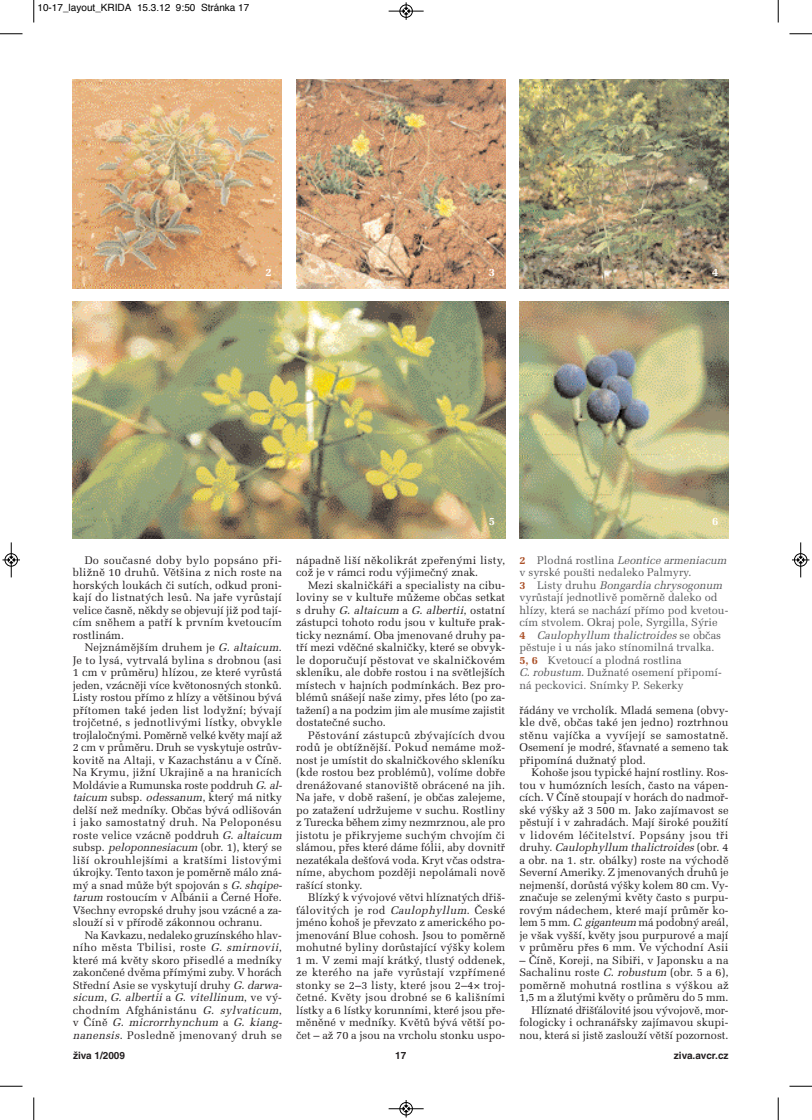
<style>
.page{position:relative;width:812px;height:1120px;background:#fff}
.page>*{position:absolute;margin:0;border:0;box-sizing:border-box;transform-origin:0 0}
.t1{font:700 11.25px "Melior CE";color:#fff}
.t2{font:11px/12.5px "Melior CE";color:#231f20;text-align:justify}
.t3{font:11px/12.5px "Melior CE";color:#57585a}
.t4{font:11px/12.5px "Melior CE";letter-spacing:.02em;color:#231f20}
.t5{font:10px "Helvetica";color:#000}
.t6{font:700 10px "Helvetica CE";color:#231f20}
.s1{font-style:italic}
.s2{font-weight:700;color:#aa4f26}
</style>
<div class="page">
<img style="left:519px;top:80px;width:209px;height:209px">
<img style="left:73px;top:80px;width:209px;height:209px">
<img style="left:296px;top:80px;width:209px;height:209px">
<img style="left:519px;top:301px;width:209px;height:238px">
<img style="left:73px;top:301px;width:432px;height:238px">
<svg style="left:33px;top:0;width:2px;height:23px"></svg>
<svg style="left:0;top:33px;width:22px;height:2px"></svg>
<svg style="left:777px;top:0;width:2px;height:23px"></svg>
<svg style="left:789px;top:33px;width:23px;height:2px"></svg>
<svg style="left:33px;top:1097px;width:2px;height:23px"></svg>
<svg style="left:0;top:1086px;width:22px;height:1px"></svg>
<svg style="left:777px;top:1097px;width:2px;height:23px"></svg>
<svg style="left:789px;top:1086px;width:23px;height:1px"></svg>
<div style="left:399px;top:4px;width:14px;height:14px;border:1px solid #fff;border-radius:50%"></div>
<hr style="left:388px;top:11px;width:35px;height:1px;background:#000">
<div style="left:400px;top:5px;width:12px;height:13px;border:1px solid #000;border-radius:50%"></div>
<svg style="left:403px;top:2px;width:6px;height:18px"></svg>
<div style="left:399px;top:1102px;width:14px;height:13px;border:1px solid #fff;border-radius:50%"></div>
<hr style="left:388px;top:1108px;width:35px;height:1px;background:#000">
<div style="left:400px;top:1102px;width:12px;height:13px;border:1px solid #000;border-radius:50%"></div>
<svg style="left:403px;top:1100px;width:6px;height:17px"></svg>
<div style="left:5px;top:553px;width:13px;height:14px;border:1px solid #fff;border-radius:50%"></div>
<hr style="left:11px;top:542px;width:1px;height:35px;background:#000">
<div style="left:5px;top:553px;width:13px;height:13px;border:1px solid #000;border-radius:50%"></div>
<svg style="left:2px;top:557px;width:18px;height:6px"></svg>
<div style="left:794px;top:553px;width:13px;height:14px;border:1px solid #fff;border-radius:50%"></div>
<hr style="left:800px;top:542px;width:1px;height:35px;background:#000">
<div style="left:794px;top:553px;width:13px;height:13px;border:1px solid #000;border-radius:50%"></div>
<svg style="left:792px;top:557px;width:17px;height:6px"></svg>
<p class="t5" style="left:38px;top:4px;width:213px">10-17_layout_KRIDA 15.3.12 9:50 Stránka 17</p>
<p class="t1" style="left:265px;top:268px;width:8px">2</p>
<p class="t1" style="left:489px;top:268px;width:8px">3</p>
<p class="t1" style="left:712px;top:268px;width:8px">4</p>
<p class="t2" style="left:73px;top:555px;width:211px;text-indent:12px">Do současné doby bylo popsáno při&shy;bližně 10 druhů. Většina z nich roste na horských loukách či sutích, odkud proni&shy;kají do listnatých lesů. Na jaře vyrůstají velice časně, někdy se objevují již pod tají&shy;cím sněhem a patří k prvním kvetoucím rostlinám.</p>
<p class="t2" style="left:73px;top:643px;width:213px;text-align:left;text-indent:12px">Nejznámějším druhem je <span class="s1">G. altaicum</span>.<br>Je to lysá, vytrvalá bylina s drobnou (asi 1 cm v průměru) hlízou, ze které vyrůstá jeden, vzácněji více květonosných stonků.<br>Listy rostou přímo z hlízy a většinou bývá přítomen také jeden list lodyžní; bývají trojčetné, s jednotlivými lístky, obvykle trojlaločnými. Poměrně velké květy mají až 2 cm v průměru. Druh se vyskytuje ostrův&shy;kovitě na Altaji, v Kazachstánu a v Číně.<br>Na Krymu, jižní Ukrajině a na hranicích Moldávie a Rumunska roste poddruh <span class="s1">G.al&shy;taicum</span>subsp. <span class="s1">odessanum</span>, který má nitky delší než medníky. Občas bývá odlišován i jako samostatný druh. Na Peloponésu roste velice vzácně poddruh <span class="s1">G.altaicum </span>subsp. <span class="s1">peloponnesiacum</span>(obr. 1), který se liší okrouhlejšími a kratšími listovými úkrojky. Tento taxon je poměrně málo zná&shy;mý a snad může být spojován s <span class="s1">G.shqipe&shy;tarum</span>rostoucím v Albánii a Černé Hoře.<br>Všechny evropské druhy jsou vzácné a za&shy;slouží si v přírodě zákonnou ochranu.</p>
<p class="t2" style="left:73px;top:930px;width:213px;text-align:left;text-indent:12px">Na Kavkazu, nedaleko gruzínského hlav&shy;ního města Tbilisi, roste <span class="s1">G. smirnovii</span>, které má květy skoro přisedlé a medníky zakončené dvěma přímými zuby. V horách Střední Asie se vyskytují druhy <span class="s1">G.darwa&shy;sicum</span>, <span class="s1">G. albertii</span> a <span class="s1">G. vitellinum</span>, v e v ý - chodním Afghánistánu <span class="s1">G. sylvaticum</span>, v Č í n ě <span class="s1">G. microrrhynchum</span> a <span class="s1">G. kiang&shy;nanensis</span>. Posledně jmenovaný druh se</p>
<p class="t1" style="left:489px;top:518px;width:8px">5</p>
<p class="t1" style="left:712px;top:518px;width:8px">6</p>
<p class="t3" style="left:519px;top:555px;width:211px"><span class="s2">2</span> Plodná rostlina <span class="s1">Leontice armeniacum </span>v syrské poušti nedaleko Palmyry.<br><span class="s2">3</span> L i s t y d r u h u <span class="s1">Bongardia chrysogonum </span>vyrůstají jednotlivě poměrně daleko od hlízy, která se nachází přímo pod kvetou&shy;cím stvolem. Okraj pole, Syrgilla, Sýrie<br><span class="s2">4</span> <span class="s1">Caulophyllum thalictroides</span> s e o b č a s pěstuje i u nás jako stínomilná trvalka.<br><span class="s2">5, 6</span> Kvetoucí a plodná rostlina <span class="s1">C.robustum.</span>Dužnaté osemení připomí&shy;ná peckovici. Snímky P. Sekerky</p>
<p class="t4" style="left:296px;top:555px;width:211px">nápadně liší několikrát zpeřenými listy, což je v rámci rodu výjimečný znak.</p>
<p class="t2" style="left:296px;top:580px;width:211px;text-indent:12px">Mezi skalničkáři a specialisty na cibu&shy;loviny se v kultuře můžeme občas setkat s druhy <span class="s1">G.altaicum</span>a <span class="s1">G.albertii</span>, ostatní zástupci tohoto rodu jsou v kultuře prak&shy;ticky neznámí. Oba jmenované druhy pa&shy;tří mezi vděčné skalničky, které se obvyk&shy;le doporučují pěstovat ve skalničkovém skleníku, ale dobře rostou i na světlejších místech v hajních podmínkách. Bez pro&shy;blémů snášejí naše zimy, přes léto (po za&shy;tažení) a na podzim jim ale musíme zajistit dostatečné sucho.</p>
<p class="t2" style="left:296px;top:730px;width:211px;text-indent:12px">Pěstování zástupců zbývajících dvou rodů je obtížnější. Pokud nemáme mož&shy;nost je umístit do skalničkového skleníku (kde rostou bez problémů), volíme dobře drenážované stanoviště obrácené na jih.<br>Na jaře, v době rašení, je občas zalejeme, po zatažení udržujeme v suchu. Rostliny z Turecka během zimy nezmrznou, ale pro jistotu je přikryjeme suchým chvojím či slámou, přes které dáme fólii, aby dovnitř nezatékala dešťová voda. Kryt včas odstra&shy;níme, abychom později nepolámali nově rašící stonky.</p>
<p class="t2" style="left:296px;top:893px;width:211px;text-indent:12px">Blízký k vývojové větvi hlíznatých dřiš&shy;ťálovitých je rod <span class="s1">Caulophyllum</span>. České jméno kohoš je převzato z amerického po&shy;jmenování Blue cohosh. Jsou to poměrně mohutné byliny dorůstající výšky kolem 1 m. V zemi mají krátký, tlustý oddenek, ze kterého na jaře vyrůstají vzpřímené stonky se 2–3 listy, které jsou 2–4 troj&shy;četné. Květy jsou drobné se 6 kališními lístky a 6 lístky korunními, které jsou pře&shy;měněné v medníky. Květů bývá větší po&shy;čet – až 70 a jsou na vrcholu stonku uspo-</p>
<p class="t2" style="left:519px;top:705px;width:211px">řádány ve vrcholík. Mladá semena (obvy&shy;kle dvě, občas také jen jedno) roztrhnou stěnu vajíčka a vyvíjejí se samostatně.<br>Osemení je modré, šťavnaté a semeno tak připomíná dužnatý plod.</p>
<p class="t2" style="left:519px;top:768px;width:211px;text-indent:12px">Kohoše jsou typické hajní rostliny. Ros&shy;tou v humózních lesích, často na vápen&shy;cích. V Číně stoupají v horách do nadmoř&shy;ské výšky až 3 500 m. Jako zajímavost se pěstují i v zahradách. Mají široké použití v lidovém léčitelství. Popsány jsou tři d r u h y. <span class="s1">Caulophyllum thalictroides</span> ( o b r. 4 a obr. na 1. str. obálky) roste na východě Severní Ameriky. Z jmenovaných druhů je nejmenší, dorůstá výšky kolem 80 cm. Vy&shy;značuje se zelenými květy často s purpu&shy;rovým nádechem, které mají průměr ko&shy;lem 5 mm. <span class="s1">C.giganteum</span>má podobný areál, je však vyšší, květy jsou purpurové a mají v průměru přes 6 mm. Ve východní Asii</p>
<p class="t2" style="left:519px;top:955px;width:211px;text-align:right">– Číně, Koreji, na Sibiři, v Japonsku a na Sachalinu roste <span class="s1">C.robustum</span>(obr. 5 a 6), poměrně mohutná rostlina s výškou až 1,5 m a žlutými květy o průměru do 5 mm.<br>Hlíznaté dřišťálovité jsou vývojově, mor&shy;fologicky i ochranářsky zajímavou skupi&shy;nou, která si jistě zaslouží větší pozornost.</p>
<p class="t6" style="left:73px;top:1051px;width:54px">živa 1/2009</p>
<p class="t6" style="left:395px;top:1051px;width:13px">17</p>
<p class="t6" style="left:674px;top:1051px;width:56px">ziva.avcr.cz</p>
</div>
